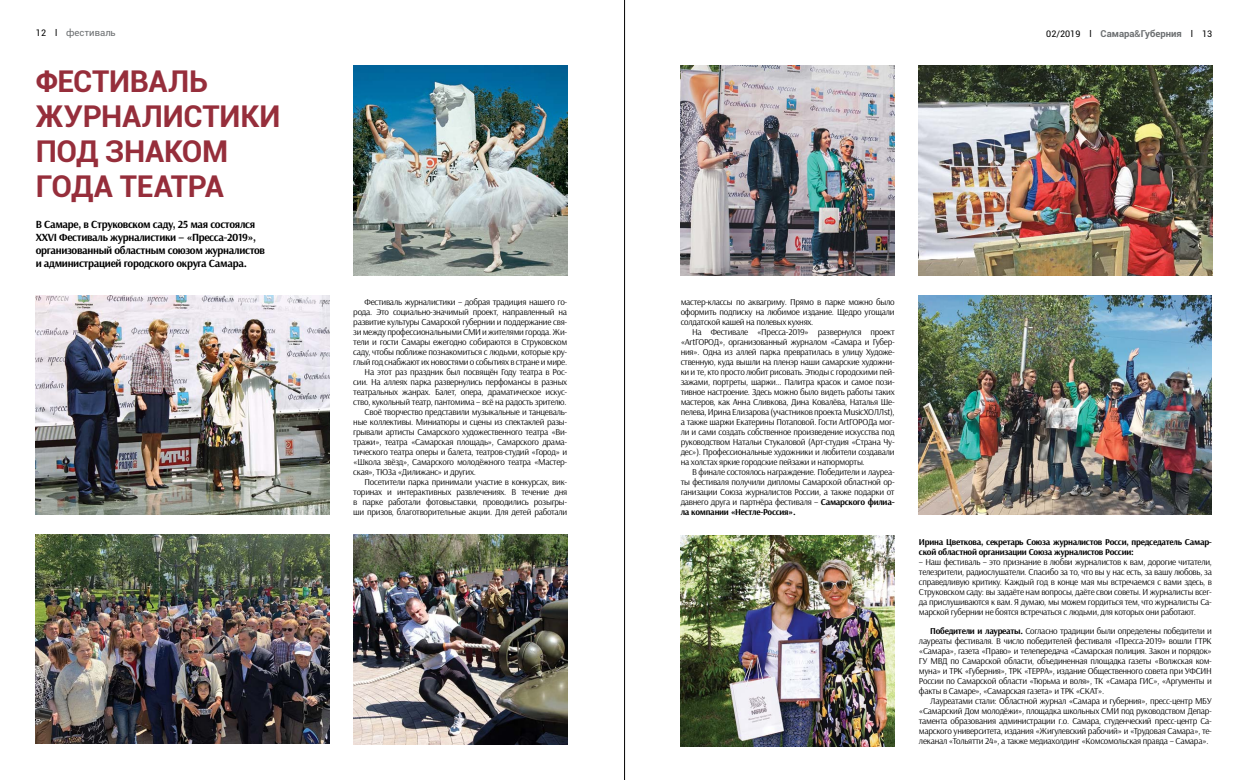
<style>
.page{position:relative;width:1248px;height:780px;background:#fff}
.page>*{position:absolute;margin:0;border:0;box-sizing:border-box;transform-origin:0 0}
.t1{font:700 30px/35px "Roboto";letter-spacing:-.01em;color:#962e3b}
.t2{font:700 11px/13.2px "Arsenal";letter-spacing:-.03em;color:#000}
.t3{font:700 9.5px "Roboto";color:#6c6f71}
.t4{font:9.5px "Roboto";color:#6c6f71}
.t5{font:9px/10px "Arsenal";letter-spacing:-.03em;color:#000;text-align:justify}
.t6{font:700 9px/10px "Arsenal";letter-spacing:-.03em;color:#000}
.t7{font:9px "Roboto";color:#000}
.s1{font-weight:400;font-size:9px;color:#000}
.s2{font-weight:500}
.s3{font-weight:700}
</style>
<div class="page">
<img style="left:36px;top:295px;width:293px;height:219px">
<img style="left:353px;top:66px;width:214px;height:209px">
<img style="left:680px;top:66px;width:214px;height:209px">
<img style="left:680px;top:535px;width:214px;height:211px">
<img style="left:918px;top:66px;width:294px;height:209px">
<img style="left:36px;top:534px;width:293px;height:210px">
<img style="left:353px;top:534px;width:214px;height:210px">
<img style="left:918px;top:295px;width:293px;height:219px">
<hr style="left:624px;top:0;width:1px;height:780px;background:#000">
<p class="t4" style="left:66px;top:26px;width:51px">фестиваль</p>
<p class="t7" style="left:36px;top:27px;width:23px">12 l</p>
<p class="t3" style="left:1046px;top:27px;width:167px"><span class="s1">02/2019 l</span> Самара<span class="s2">&amp;</span>Губерния <span class="s1">l 13</span></p>
<h1 class="t1" style="left:36px;top:63px;width:246px">Фестиваль журналистики под знаком<br>ГодА театра</h1>
<p class="t2" style="left:36px;top:218px;width:231px">В Самаре, в Струковском саду, 25 мая состоялся XXVI Фестиваль журналистики – «Пресса-2019», организованный областным союзом журналистов и администрацией городского округа Самара.</p>
<p class="t5" style="left:364px;top:297px;width:204px">Фестиваль журналистики – добрая традиция нашего го-</p>
<p class="t5" style="left:353px;top:307px;width:215px">рода. Это социально-значимый проект, направленный на</p>
<p class="t5" style="left:353px;top:317px;width:215px">развитие культуры Самарской губернии и поддержание свя-</p>
<p class="t5" style="left:353px;top:327px;width:215px">зи между профессиональными СМИ и жителями города. Жи-</p>
<p class="t5" style="left:353px;top:337px;width:215px">тели и гости Самары ежегодно собираются в Струковском</p>
<p class="t5" style="left:353px;top:347px;width:215px">саду, чтобы поближе познакомиться с людьми, которые кру-</p>
<p class="t5" style="left:353px;top:357px;width:215px">глый год снабжают их новостями о событиях в стране и мире.</p>
<p class="t5" style="left:364px;top:367px;width:204px">На этот раз праздник был посвящён Году театра в Рос-</p>
<p class="t5" style="left:353px;top:377px;width:215px">сии. На аллеях парка развернулись перфомансы в разных</p>
<p class="t5" style="left:353px;top:387px;width:215px">театральных жанрах. Балет, опера, драматическое искус-</p>
<p class="t5" style="left:353px;top:397px;width:215px">ство, кукольный театр, пантомима – всё на радость зрителю.</p>
<p class="t5" style="left:364px;top:407px;width:204px">Своё творчество представили музыкальные и танцеваль-</p>
<p class="t5" style="left:353px;top:417px;width:215px">ные коллективы. Миниатюры и сцены из спектаклей разы-</p>
<p class="t5" style="left:353px;top:427px;width:215px">грывали артисты Самарского художественного театра «Ви-</p>
<p class="t5" style="left:353px;top:437px;width:215px">тражи», театра «Самарская площадь», Самарского драма-</p>
<p class="t5" style="left:353px;top:447px;width:215px">тического театра оперы и балета, театров-студий «Город» и</p>
<p class="t5" style="left:353px;top:457px;width:215px">«Школа звёзд», Самарского молодёжного театра «Мастер-</p>
<p class="t5" style="left:353px;top:467px;width:124px">ская», ТЮЗа «Дилижанс» и других.</p>
<p class="t5" style="left:364px;top:477px;width:204px">Посетители парка принимали участие в конкурсах, вик-</p>
<p class="t5" style="left:353px;top:487px;width:215px">торинах и интерактивных развлечениях. В течение дня</p>
<p class="t5" style="left:353px;top:497px;width:215px">в парке работали фотовыставки, проводились розыгры-</p>
<p class="t5" style="left:353px;top:506px;width:215px">ши призов, благотворительные акции. Для детей работали</p>
<p class="t5" style="left:680px;top:297px;width:215px">мастер-классы по аквагриму. Прямо в парке можно было оформить подписку на любимое издание. Щедро угощали солдатской кашей на полевых кухнях.</p>
<p class="t5" style="left:680px;top:327px;width:215px;text-indent:11px">На Фестивале «Пресса-2019» развернулся проект «ArtГОРОД», организованный журналом «Самара и Губер&shy;ния». Одна из аллей парка превратилась в улицу Художе&shy;ственную, куда вышли на пленэр наши самарские художни&shy;ки и те, кто просто любит рисовать. Этюды с городскими пей&shy;зажами, портреты, шаржи… Палитра красок и самое пози&shy;тивное настроение. Здесь можно было видеть работы таких мастеров, как Анна Сливкова, Дина Ковалёва, Наталья Ше&shy;пелева, Ирина Елизарова (участников проекта MusicХОЛЛst), а также шаржи Екатерины Потаповой. Гости ArtГОРОДа мог&shy;ли и сами создать собственное произведение искусства под руководством Натальи Стукаловой (Арт-студия «Страна Чу&shy;дес»). Профессиональные художники и любители создавали на холстах яркие городские пейзажи и натюрморты.</p>
<p class="t5" style="left:680px;top:467px;width:215px;text-indent:11px">В финале состоялось награждение. Победители и лауреа&shy;ты фестиваля получили дипломы Самарской областной ор&shy;ганизации Союза журналистов России, а также подарки от давнего друга и партнёра фестиваля – <span class="s3">Самарского филиа&shy;ла компании «Нестле-Россия».</span></p>
<p class="t6" style="left:918px;top:537px;width:294px">Ирина Цветкова, секретарь Союза журналистов Росси, председатель Самар&shy;ской областной организации Союза журналистов России:</p>
<p class="t5" style="left:918px;top:556px;width:294px">– Наш фестиваль – это признание в любви журналистов к вам, дорогие читатели, телезрители, радиослушатели. Спасибо за то, что вы у нас есть, за вашу любовь, за справедливую критику. Каждый год в конце мая мы встречаемся с вами здесь, в Струковском саду: вы задаёте нам вопросы, даёте свои советы. И журналисты всег&shy;да прислушиваются к вам. Я думаю, мы можем гордиться тем, что журналисты Са&shy;марской губернии не боятся встречаться с людьми, для которых они работают.</p>
<p class="t5" style="left:918px;top:626px;width:294px;text-indent:11px"><span class="s3">Победители и лауреаты.</span> Согласно традиции были определены победители и лауреаты фестиваля. В число победителей фестиваля «Пресса-2019» вошли ГТРК «Самара», газета «Право» и телепередача «Самарская полиция. Закон и порядок» ГУ МВД по Самарской области, объединенная площадка газеты «Волжская ком&shy;муна» и ТРК «Губерния», ТРК «ТЕРРА», издание Общественного совета при УФСИН России по Самарской области «Тюрьма и воля», ТК «Самара ГИС», «Аргументы и факты в Самаре», «Самарская газета» и ТРК «СКАТ».</p>
<p class="t5" style="left:918px;top:696px;width:294px;text-indent:11px">Лауреатами стали: Областной журнал «Самара и губерния», пресс-центр МБУ «Самарский Дом молодёжи», площадка школьных СМИ под руководством Депар&shy;тамента образования администрации г.о. Самара, студенческий пресс-центр Са&shy;марского университета, издания «Жигулевский рабочий» и «Трудовая Самара», те&shy;леканал «Тольятти 24», а также медиахолдинг «Комсомольская правда – Самара».</p>
</div>
